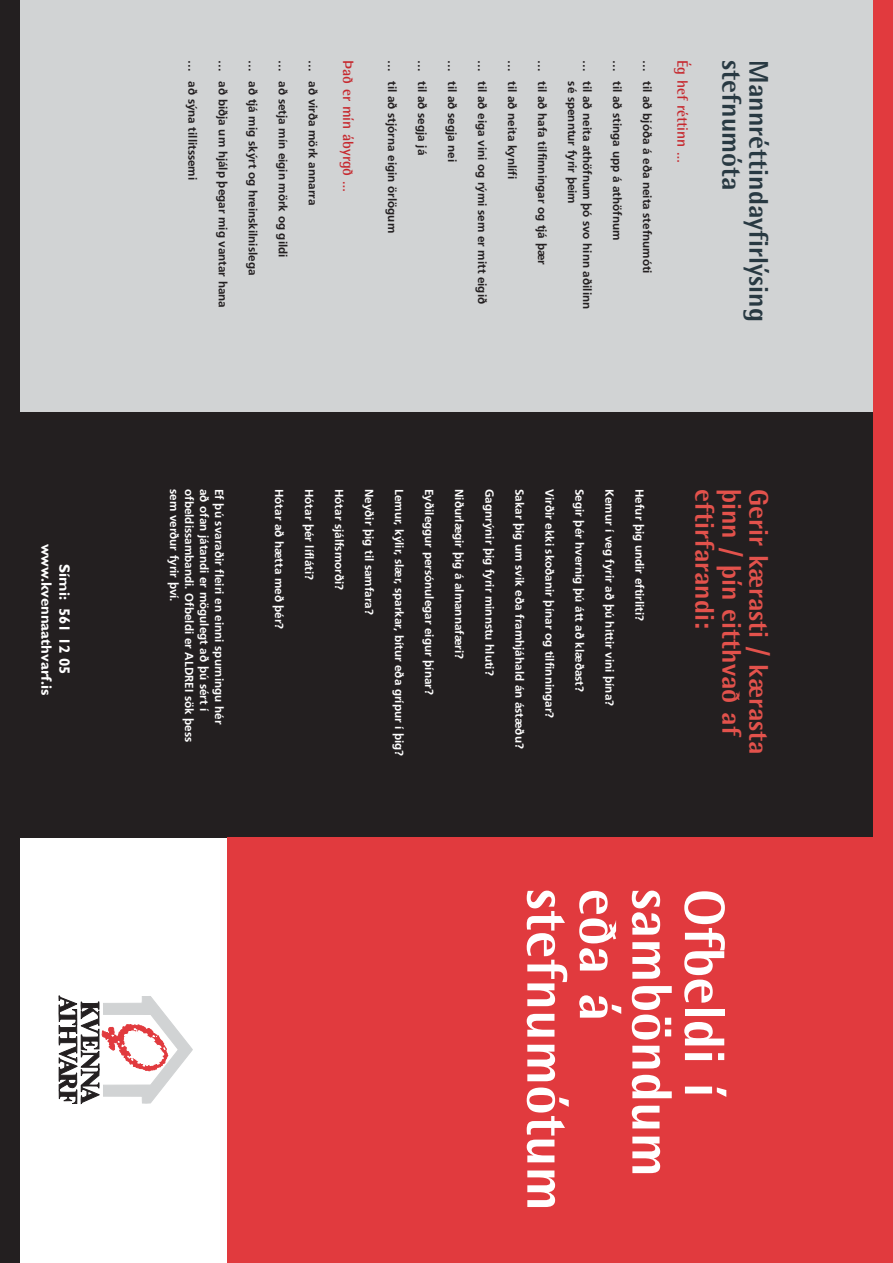
<style>
.page{position:relative;width:893px;height:1263px;background:#fff}
.page>*{position:absolute;margin:0;border:0;box-sizing:border-box;transform-origin:0 0}
.t1{font:800 57px "Rotis Semi Sans";color:#fff}
.t2{font:800 27px "Rotis Semi Sans";color:#e3524c}
.t3{font:800 27px "Rotis Semi Sans";color:#283942}
.t4{font:700 15px/18px "Gill Sans";color:#fff;text-align:center}
.t5{font:700 15px "Rotis Semi Sans";color:#c6292f}
.t6{font:700 11.7px "Frutiger";color:#fff}
.t7{font:700 11.7px/15px "Frutiger";color:#231f20}
</style>
<div class="page">
<div style="left:16px;top:0;width:866px;height:412px;background:#d1d3d4"></div>
<div style="left:0;top:412px;width:892px;height:426px;background:#231f20"></div>
<div style="left:228px;top:838px;width:652px;height:425px;background:#e13a3e"></div>
<svg style="left:58px;top:996px;width:135px;height:108px"></svg>
<div style="left:873px;top:0;width:19px;height:1263px;background:#e13a3e"></div>
<div style="left:0;top:0;width:19px;height:1263px;background:#231f20"></div>
<p class="t4" style="left:72px;top:544px;width:153px;rotate:90deg">Sími: 561 12 05 www.kvennaathvarf.is</p>
<p class="t7" style="left:199px;top:60px;width:122px;rotate:90deg">… að sýna tillitssemi</p>
<p class="t7" style="left:229px;top:60px;width:249px;rotate:90deg">… að biðja um hjálp þegar mig vantar hana</p>
<p class="t7" style="left:259px;top:60px;width:217px;rotate:90deg">… að tjá mig skýrt og hreinskilnislega</p>
<p class="t7" style="left:289px;top:60px;width:199px;rotate:90deg">… að setja mín eigin mörk og gildi</p>
<p class="t7" style="left:319px;top:60px;width:13px;rotate:90deg">…</p>
<p class="t5" style="left:353px;top:60px;width:133px;rotate:90deg">Það er mín ábyrgð …</p>
<p class="t7" style="left:319px;top:81px;width:125px;rotate:90deg">að virða mörk annarra</p>
<p class="t7" style="left:398px;top:60px;width:174px;rotate:90deg">… til að stjórna eigin örlögum</p>
<p class="t7" style="left:428px;top:60px;width:97px;rotate:90deg">… til að segja já</p>
<p class="t7" style="left:458px;top:60px;width:104px;rotate:90deg">… til að segja nei</p>
<p class="t7" style="left:488px;top:60px;width:245px;rotate:90deg">… til að eiga vini og rými sem er mitt eigið</p>
<p class="t7" style="left:518px;top:60px;width:121px;rotate:90deg">… til að neita kynlífi</p>
<p class="t7" style="left:548px;top:60px;width:206px;rotate:90deg">… til að hafa tilfinningar og tjá þær</p>
<p class="t7" style="left:593px;top:81px;width:229px;text-indent:-21px;rotate:90deg">… til að neita athöfnum þó svo hinn aðilinn sé spenntur fyrir þeim</p>
<p class="t7" style="left:623px;top:60px;width:182px;rotate:90deg">… til að stinga upp á athöfnum</p>
<p class="t7" style="left:653px;top:60px;width:13px;rotate:90deg">…</p>
<p class="t5" style="left:687px;top:60px;width:104px;rotate:90deg">Ég hef réttinn …</p>
<h2 class="t3" style="left:741px;top:60px;width:132px;rotate:90deg">stefnumóta</h2>
<h2 class="t3" style="left:768px;top:60px;width:263px;rotate:90deg">Mannréttindayfirlýsing</h2>
<p class="t7" style="left:653px;top:81px;width:194px;rotate:90deg">til að bjóða á eða neita stefnumóti</p>
<p class="t6" style="left:179px;top:489px;width:114px;rotate:90deg">sem verður fyrir því.</p>
<p class="t6" style="left:194px;top:489px;width:255px;rotate:90deg">ofbeldissambandi. Ofbeldi er ALDREI sök þess</p>
<p class="t6" style="left:209px;top:489px;width:224px;rotate:90deg">að ofan játandi er mögulegt að þú sért í</p>
<p class="t6" style="left:224px;top:489px;width:237px;rotate:90deg">Ef þú svaraðir fleiri en einni spurningu hér</p>
<p class="t6" style="left:284px;top:489px;width:142px;rotate:90deg">Hótar að hætta með þér?</p>
<p class="t6" style="left:314px;top:489px;width:93px;rotate:90deg">Hótar þér lífláti?</p>
<p class="t6" style="left:344px;top:489px;width:103px;rotate:90deg">Hótar sjálfsmorði?</p>
<p class="t6" style="left:374px;top:489px;width:127px;rotate:90deg">Neyðir þig til samfara?</p>
<p class="t6" style="left:404px;top:489px;width:269px;rotate:90deg">Lemur, kýlir, slær, sparkar, bítur eða grípur í þig?</p>
<p class="t6" style="left:434px;top:489px;width:207px;rotate:90deg">Eyðileggur persónulegar eigur þínar?</p>
<p class="t6" style="left:464px;top:489px;width:171px;rotate:90deg">Niðurlægir þig á almannafæri?</p>
<p class="t6" style="left:494px;top:489px;width:188px;rotate:90deg">Gagnrýnir þig fyrir minnstu hluti?</p>
<p class="t6" style="left:524px;top:489px;width:261px;rotate:90deg">Sakar þig um svik eða framhjáhald án ástæðu?</p>
<p class="t6" style="left:554px;top:489px;width:231px;rotate:90deg">Virðir ekki skoðanir þínar og tilfinningar?</p>
<p class="t6" style="left:584px;top:489px;width:205px;rotate:90deg">Segir þér hvernig þú átt að klæðast?</p>
<p class="t6" style="left:614px;top:489px;width:219px;rotate:90deg">Kemur í veg fyrir að þú hittir vini þína?</p>
<p class="t6" style="left:644px;top:489px;width:134px;rotate:90deg">Hefur þig undir eftirliti?</p>
<h2 class="t2" style="left:714px;top:489px;width:142px;rotate:90deg">eftirfarandi:</h2>
<h2 class="t2" style="left:741px;top:489px;width:248px;rotate:90deg">þinn / þín eitthvað af</h2>
<h2 class="t2" style="left:768px;top:489px;width:267px;rotate:90deg">Gerir kærasti / kærasta</h2>
<h1 class="t1" style="left:566px;top:889px;width:324px;rotate:90deg">stefnumótum</h1>
<h1 class="t1" style="left:619px;top:889px;width:134px;rotate:90deg">eða á</h1>
<h1 class="t1" style="left:671px;top:889px;width:290px;rotate:90deg">samböndum</h1>
<h1 class="t1" style="left:724px;top:889px;width:210px;rotate:90deg">Ofbeldi í</h1>
</div>
